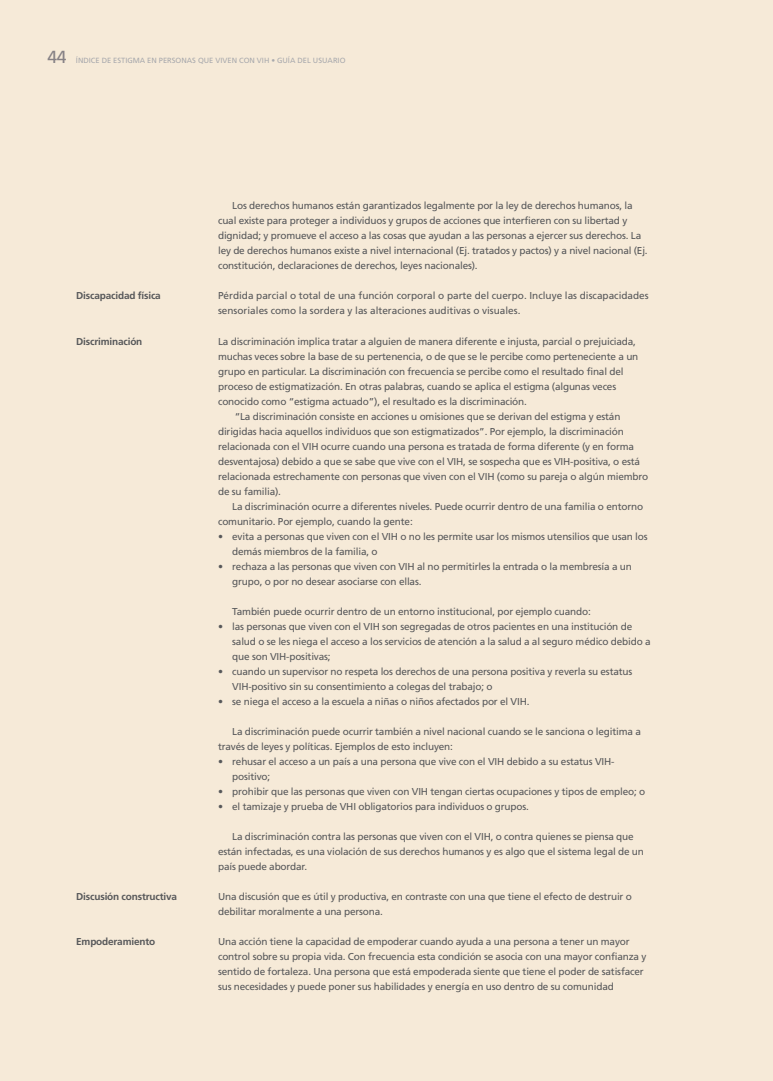
<style>
.page{position:relative;width:773px;height:1081px;background:#fff}
.page>*{position:absolute;margin:0;border:0;box-sizing:border-box;transform-origin:0 0}
.t1{font:17.5px "Frutiger";color:#878286}
.t2{font:10px/15px "Frutiger";letter-spacing:-.015em;color:#57585a}
.t3{font:700 10px "Frutiger";letter-spacing:-.015em;color:#57585a}
.t4{font:7.5px "Frutiger";color:#a8a9ad}
</style>
<div class="page">
<div style="left:758px;top:0;width:14px;height:1081px;background:#f6ead8"></div>
<div style="left:0;top:0;width:758px;height:1081px;background:#f6ead8"></div>
<h1 class="t1" style="left:47px;top:50px;width:20px">44</h1>
<p class="t4" style="left:76px;top:57px;width:271px">ÍNDICE DE ESTIGMA EN PERSONAS QUE VIVEN CON VIH • GUÍA DEL USUARIO</p>
<p class="t2" style="left:218px;top:199px;width:431px;text-indent:14px">Los derechos humanos están garantizados legalmente por la ley de derechos humanos, la cual existe para proteger a individuos y grupos de acciones que interfieren con su libertad y dignidad; y promueve el acceso a las cosas que ayudan a las personas a ejercer sus derechos. La ley de derechos humanos existe a nivel internacional (Ej. tratados y pactos) y a nivel nacional (Ej. constitución, declaraciones de derechos, leyes nacionales).</p>
<p class="t3" style="left:76px;top:292px;width:86px">Discapacidad física</p>
<p class="t2" style="left:218px;top:289px;width:432px">Pérdida parcial o total de una función corporal o parte del cuerpo. Incluye las discapacidades sensoriales como la sordera y las alteraciones auditivas o visuales.</p>
<p class="t3" style="left:76px;top:337px;width:68px">Discriminación</p>
<p class="t2" style="left:218px;top:334px;width:419px">La discriminación implica tratar a alguien de manera diferente e injusta, parcial o prejuiciada,</p>
<p class="t2" style="left:218px;top:349px;width:422px">muchas veces sobre la base de su pertenencia, o de que se le percibe como perteneciente a un</p>
<p class="t2" style="left:218px;top:364px;width:407px">grupo en particular. La discriminación con frecuencia se percibe como el resultado final del</p>
<p class="t2" style="left:218px;top:379px;width:399px">proceso de estigmatización. En otras palabras, cuando se aplica el estigma (algunas veces</p>
<p class="t2" style="left:218px;top:394px;width:310px">conocido como “estigma actuado”), el resultado es la discriminación.</p>
<p class="t2" style="left:235px;top:409px;width:387px">“La discriminación consiste en acciones u omisiones que se derivan del estigma y están</p>
<p class="t2" style="left:218px;top:424px;width:407px">dirigidas hacia aquellos individuos que son estigmatizados”. Por ejemplo, la discriminación</p>
<p class="t2" style="left:218px;top:439px;width:417px">relacionada con el VIH ocurre cuando una persona es tratada de forma diferente (y en forma</p>
<p class="t2" style="left:218px;top:454px;width:423px">desventajosa) debido a que se sabe que vive con el VIH, se sospecha que es VIH-positiva, o está</p>
<p class="t2" style="left:218px;top:469px;width:432px">relacionada estrechamente con personas que viven con el VIH (como su pareja o algún miembro</p>
<p class="t2" style="left:218px;top:484px;width:64px">de su familia).</p>
<p class="t2" style="left:232px;top:499px;width:412px">La discriminación ocurre a diferentes niveles. Puede ocurrir dentro de una familia o entorno</p>
<p class="t2" style="left:218px;top:514px;width:196px">comunitario. Por ejemplo, cuando la gente:</p>
<p class="t2" style="left:232px;top:529px;width:417px;text-indent:-14px">• evita a personas que viven con el VIH o no les permite usar los mismos utensilios que usan los demás miembros de la familia, o</p>
<p class="t2" style="left:232px;top:559px;width:401px;text-indent:-14px">• rechaza a las personas que viven con VIH al no permitirles la entrada o la membresía a un grupo, o por no desear asociarse con ellas.</p>
<p class="t2" style="left:232px;top:604px;width:360px">También puede ocurrir dentro de un entorno institucional, por ejemplo cuando:</p>
<p class="t2" style="left:232px;top:619px;width:420px;text-indent:-14px">• las personas que viven con el VIH son segregadas de otros pacientes en una institución de salud o se les niega el acceso a los servicios de atención a la salud a al seguro médico debido a que son VIH-positivas;</p>
<p class="t2" style="left:232px;top:664px;width:401px;text-indent:-14px">• cuando un supervisor no respeta los derechos de una persona positiva y reverla su estatus<br>VIH-positivo sin su consentimiento a colegas del trabajo; o</p>
<p class="t2" style="left:218px;top:694px;width:313px">• se niega el acceso a la escuela a niñas o niños afectados por el VIH.</p>
<p class="t2" style="left:218px;top:724px;width:424px;text-indent:14px">La discriminación puede ocurrir también a nivel nacional cuando se le sanciona o legitima a través de leyes y políticas. Ejemplos de esto incluyen:</p>
<p class="t2" style="left:232px;top:754px;width:384px;text-indent:-14px">• rehusar el acceso a un país a una persona que vive con el VIH debido a su estatus VIH&shy;positivo;</p>
<p class="t2" style="left:218px;top:784px;width:428px">• prohibir que las personas que viven con VIH tengan ciertas ocupaciones y tipos de empleo; o</p>
<p class="t2" style="left:218px;top:799px;width:312px">• el tamizaje y prueba de VHI obligatorios para individuos o grupos.</p>
<p class="t2" style="left:218px;top:829px;width:427px;text-indent:14px">La discriminación contra las personas que viven con el VIH, o contra quienes se piensa que están infectadas, es una violación de sus derechos humanos y es algo que el sistema legal de un país puede abordar.</p>
<p class="t3" style="left:76px;top:892px;width:102px">Discusión constructiva</p>
<p class="t2" style="left:218px;top:889px;width:415px">Una discusión que es útil y productiva, en contraste con una que tiene el efecto de destruir o debilitar moralmente a una persona.</p>
<p class="t3" style="left:76px;top:937px;width:80px">Empoderamiento</p>
<p class="t2" style="left:218px;top:934px;width:430px">Una acción tiene la capacidad de empoderar cuando ayuda a una persona a tener un mayor control sobre su propia vida. Con frecuencia esta condición se asocia con una mayor confianza y sentido de fortaleza. Una persona que está empoderada siente que tiene el poder de satisfacer sus necesidades y puede poner sus habilidades y energía en uso dentro de su comunidad</p>
</div>
